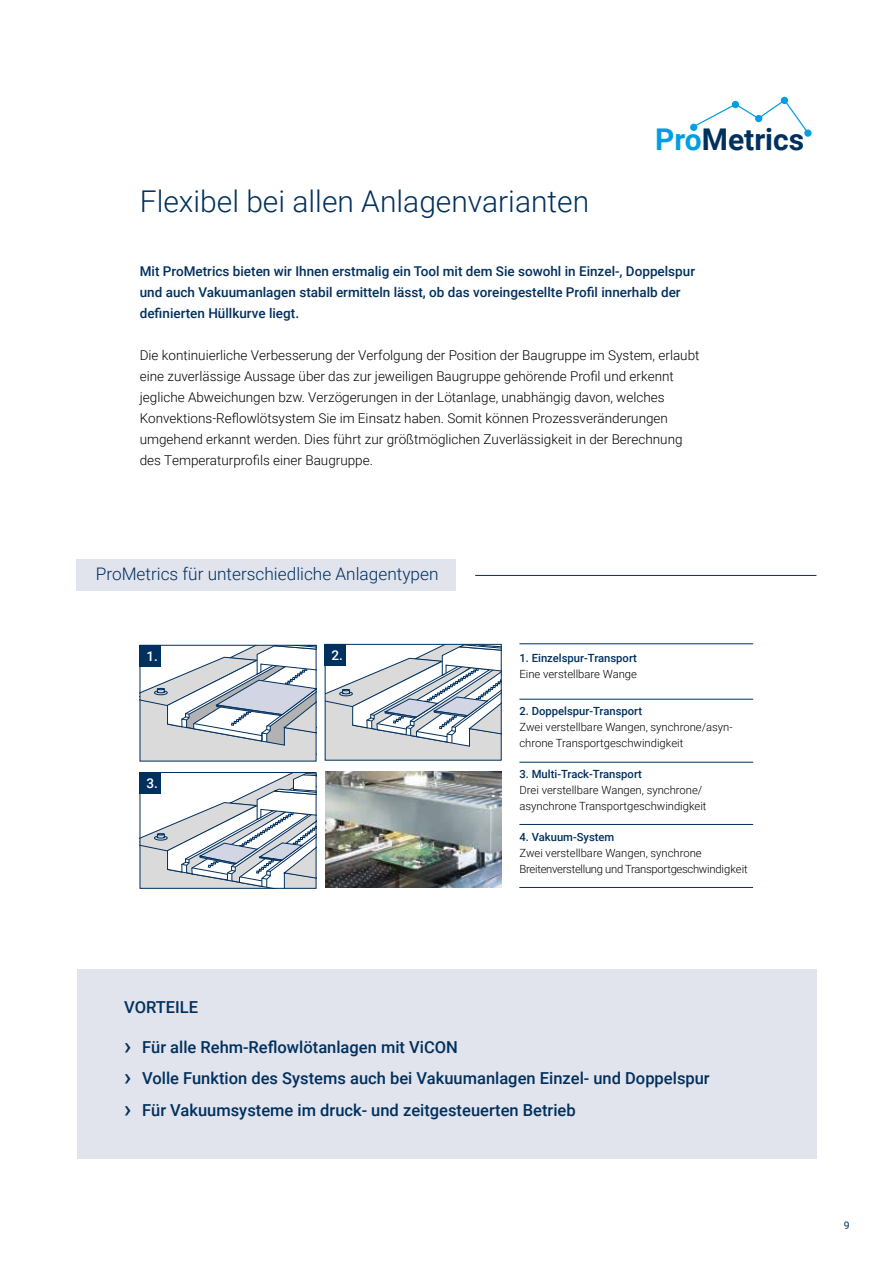
<style>
.page{position:relative;width:893px;height:1263px;background:#fff}
.page>*{position:absolute;margin:0;border:0;box-sizing:border-box;transform-origin:0 0}
.t1{font:300 30px "Roboto";color:#00305d}
.t2{font:700 30px "Roboto";color:#00305d}
.t3{font:300 17.25px "Roboto";color:#00305d}
.t4{font:500 16.5px/31.5px "Roboto";color:#00305d}
.t5{font:300 13.5px/21px "Roboto";color:#000}
.t6{font:500 13.5px/21px "Roboto";color:#00305d}
.t7{font:500 13.5px "Roboto";color:#fff}
.t8{font:300 11.25px/15.8px "Roboto";color:#000}
.t9{font:500 11.25px "Roboto";color:#00305d}
.t10{font:300 11.25px/15.8px "Roboto";letter-spacing:-.025em;color:#000}
.t11{font:10.5px "Roboto";color:#00305d}
.s1{color:#009fe3}
.s2{font-size:24px}
</style>
<div class="page">
<div style="left:77px;top:969px;width:739px;height:189px;background:#e1e3ed"></div>
<svg style="left:692px;top:97px;width:114px;height:34px"></svg>
<div style="left:804px;top:129px;width:8px;height:8px;background:#009fe3;border-radius:50%"></div>
<svg style="left:327px;top:646px;width:172px;height:112px"></svg>
<div style="left:325px;top:644px;width:176px;height:116px;border:1px solid #00305d"></div>
<div style="left:77px;top:559px;width:379px;height:32px;background:#e1e3ed"></div>
<svg style="left:142px;top:647px;width:172px;height:112px"></svg>
<div style="left:140px;top:645px;width:176px;height:116px;border:1px solid #00305d"></div>
<svg style="left:142px;top:774px;width:172px;height:112px"></svg>
<div style="left:140px;top:772px;width:176px;height:116px;border:1px solid #00305d"></div>
<div style="left:140px;top:645px;width:21px;height:21px;background:#00305d"></div>
<div style="left:325px;top:644px;width:21px;height:21px;background:#00305d"></div>
<div style="left:140px;top:772px;width:21px;height:21px;background:#00305d"></div>
<hr style="left:519px;top:699px;width:234px;height:1px;background:#00305d">
<hr style="left:519px;top:643px;width:234px;height:1px;background:#00305d">
<hr style="left:519px;top:762px;width:234px;height:1px;background:#00305d">
<hr style="left:519px;top:824px;width:234px;height:1px;background:#00305d">
<hr style="left:519px;top:887px;width:234px;height:1px;background:#00305d">
<img style="left:326px;top:771px;width:175px;height:116px">
<hr style="left:475px;top:575px;width:341px;height:1px;background:#00305d">
<h1 class="t1" style="left:140px;top:180px;width:451px">Flexibel bei allen Anlagenvarianten</h1>
<h1 class="t2" style="left:655px;top:118px;width:151px"><span class="s1">Pro</span>Metrics</h1>
<p class="t6" style="left:140px;top:260px;width:557px">Mit ProMetrics bieten wir Ihnen erstmalig ein Tool mit dem Sie sowohl in Einzel-, Doppelspur und auch Vakuumanlagen stabil ermitteln lässt, ob das voreingestellte Profil innerhalb der definierten Hüllkurve liegt.</p>
<p class="t5" style="left:140px;top:344px;width:561px">Die kontinuierliche Verbesserung der Verfolgung der Position der Baugruppe im System, erlaubt eine zuverlässige Aussage über das zur jeweiligen Baugruppe gehörende Profil und erkennt jegliche Abweichungen bzw. Verzögerungen in der Lötanlage, unabhängig davon, welches Konvektions-Reflowlötsystem Sie im Einsatz haben. Somit können Prozessveränderungen umgehend erkannt werden. Dies führt zur größtmöglichen Zuverlässigkeit in der Berechnung des Temperaturprofils einer Baugruppe.</p>
<p class="t3" style="left:96px;top:562px;width:344px">ProMetrics für unterschiedliche Anlagentypen</p>
<p class="t7" style="left:146px;top:646px;width:13px">1.</p>
<p class="t7" style="left:332px;top:645px;width:13px">2.</p>
<p class="t7" style="left:146px;top:774px;width:13px">3.</p>
<p class="t9" style="left:519px;top:650px;width:119px">1. Einzelspur-Transport</p>
<p class="t8" style="left:519px;top:665px;width:119px">Eine verstellbare Wange</p>
<p class="t9" style="left:519px;top:703px;width:124px">2. Doppelspur-Transport</p>
<p class="t8" style="left:519px;top:719px;width:215px">Zwei verstellbare Wangen, synchrone/asyn&shy;chrone Transportgeschwindigkeit</p>
<p class="t9" style="left:519px;top:766px;width:124px">3. Multi-Track-Transport</p>
<p class="t8" style="left:519px;top:782px;width:189px">Drei verstellbare Wangen, synchrone/ asynchrone Transportgeschwindigkeit</p>
<p class="t9" style="left:519px;top:829px;width:96px">4. Vakuum-System</p>
<p class="t10" style="left:519px;top:845px;width:230px">Zwei verstellbare Wangen, synchrone<br>Breitenverstellung und Transportgeschwindigkeit</p>
<p class="t4" style="left:124px;top:991px;width:76px">VORTEILE</p>
<p class="t4" style="left:124px;top:1030px;width:587px"><span class="s2">›</span> Für alle Rehm-Reflowlötanlagen mit ViCON<br><span class="s2">›</span> Volle Funktion des Systems auch bei Vakuumanlagen Einzel- und Doppelspur <span class="s2">›</span> Für Vakuumsysteme im druck- und zeitgesteuerten Betrieb</p>
<p class="t11" style="left:844px;top:1218px;width:7px">9</p>
</div>
